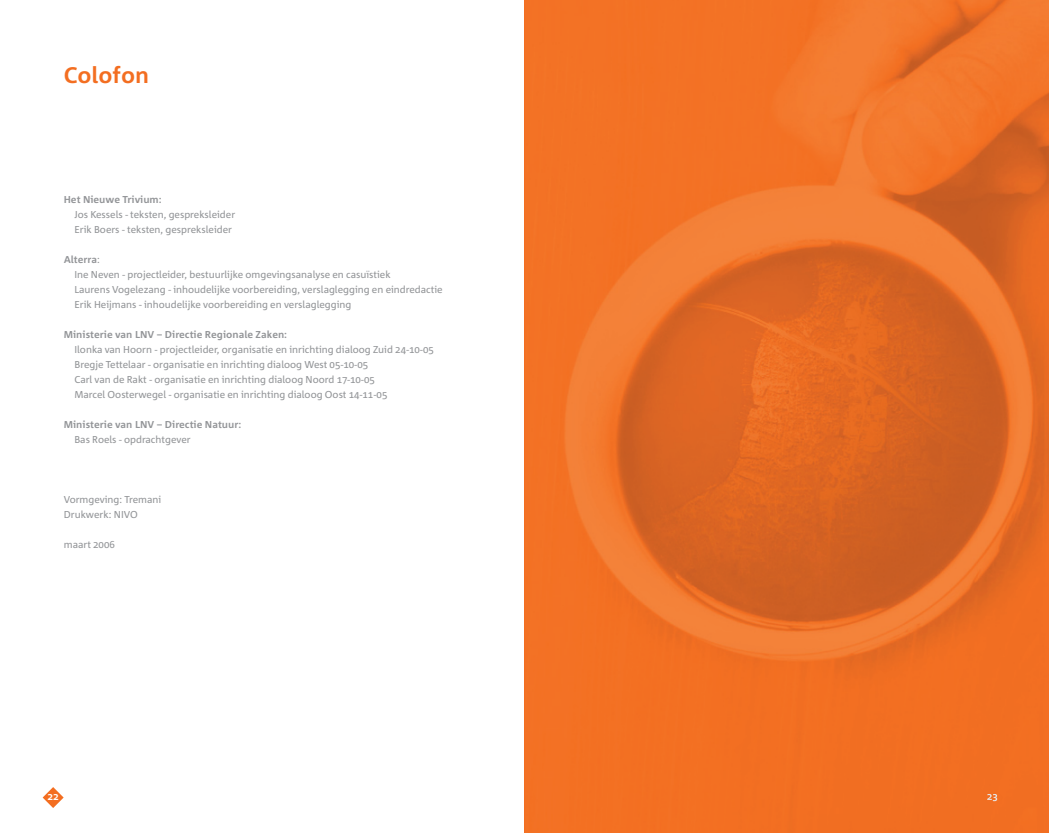
<style>
.page{position:relative;width:1049px;height:833px;background:#fff}
.page>*{position:absolute;margin:0;border:0;box-sizing:border-box;transform-origin:0 0}
.t1{font:22.5px "Agrofont Vet";color:#f36e21}
.t2{font:10px/15px "Agrofont Normaal";color:#939598}
.t3{font:10px "Agrofont Vet";color:#939598}
.t4{font:10px "Agrofont Vet";color:#fff}
.s1{font-family:"Agrofont Normaal"}
</style>
<div class="page">
<svg style="left:43px;top:787px;width:21px;height:21px"></svg>
<img style="left:525px;top:0;width:524px;height:833px">
<svg style="left:982px;top:787px;width:21px;height:21px"></svg>
<h1 class="t1" style="left:64px;top:63px;width:87px">Colofon</h1>
<p class="t3" style="left:64px;top:194px;width:99px">Het Nieuwe Trivium:</p>
<p class="t2" style="left:74px;top:207px;width:162px">Jos Kessels - teksten, gespreksleider<br>Erik Boers - teksten, gespreksleider</p>
<p class="t3" style="left:64px;top:254px;width:37px">Alterra<span class="s1">:</span></p>
<p class="t2" style="left:74px;top:267px;width:370px">Ine Neven - projectleider, bestuurlijke omgevingsanalyse en casuïstiek<br>Laurens Vogelezang - inhoudelijke voorbereiding, verslaglegging en eindredactie<br>Erik Heijmans - inhoudelijke voorbereiding en verslaglegging</p>
<p class="t3" style="left:64px;top:329px;width:225px">Ministerie van LNV – Directie Regionale Zaken:</p>
<p class="t2" style="left:74px;top:342px;width:361px">Ilonka van Hoorn - projectleider, organisatie en inrichting dialoog Zuid 24-10-05<br>Bregje Tettelaar - organisatie en inrichting dialoog West 05-10-05<br>Carl van de Rakt - organisatie en inrichting dialoog Noord 17-10-05<br>Marcel Oosterwegel - organisatie en inrichting dialoog Oost 14-11-05</p>
<p class="t3" style="left:64px;top:419px;width:179px">Ministerie van LNV – Directie Natuur:</p>
<p class="t2" style="left:74px;top:432px;width:118px">Bas Roels - opdrachtgever</p>
<p class="t2" style="left:64px;top:492px;width:99px">Vormgeving: Tremani<br>Drukwerk: NIVO</p>
<p class="t2" style="left:64px;top:537px;width:53px">maart 2006</p>
<p class="t4" style="left:48px;top:791px;width:13px">22</p>
</div>
